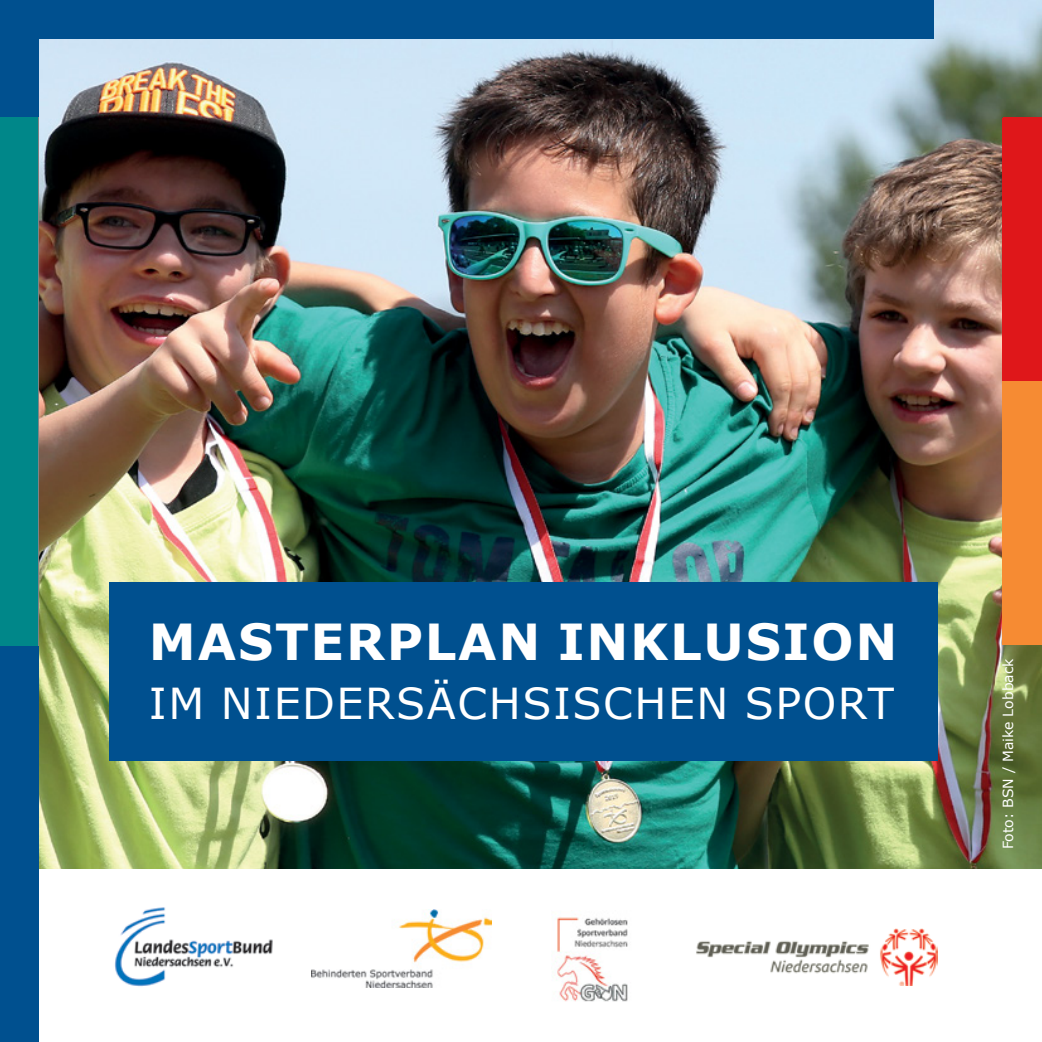
<style>
.page{position:relative;width:1042px;height:1042px;background:#fff}
.page>*{position:absolute;margin:0;border:0;box-sizing:border-box;transform-origin:0 0}
.t1{font:700 49.52px "Verdana";letter-spacing:.035em;color:#fff}
.t2{font:42.7px "Verdana";letter-spacing:.035em;color:#fff}
.t3{font:14px "Verdana";color:#fff}
</style>
<div class="page">
<img style="left:38px;top:0;width:1004px;height:868px">
<div style="left:0;top:0;width:38px;height:1042px;background:#00508f"></div>
<img style="left:115px;top:907px;width:158px;height:80px">
<img style="left:311px;top:909px;width:180px;height:78px">
<img style="left:696px;top:928px;width:241px;height:58px">
<img style="left:555px;top:917px;width:73px;height:85px">
<div style="left:0;top:0;width:934px;height:38px;background:#00508f"></div>
<div style="left:109px;top:582px;width:828px;height:179px;background:#00508f"></div>
<div style="left:1002px;top:118px;width:40px;height:263px;background:#df171a"></div>
<div style="left:1002px;top:382px;width:40px;height:263px;background:#f68b33"></div>
<div style="left:0;top:117px;width:38px;height:528px;background:#008789"></div>
<p class="t1" style="left:149px;top:606px;width:750px">MASTERPLAN INKLUSION</p>
<p class="t2" style="left:149px;top:674px;width:747px">IM NIEDERSÄCHSISCHEN SPORT</p>
<p class="t3" style="left:998px;top:849px;width:192px;rotate:-90deg">Foto: BSN / Maike Lobback</p>
</div>
